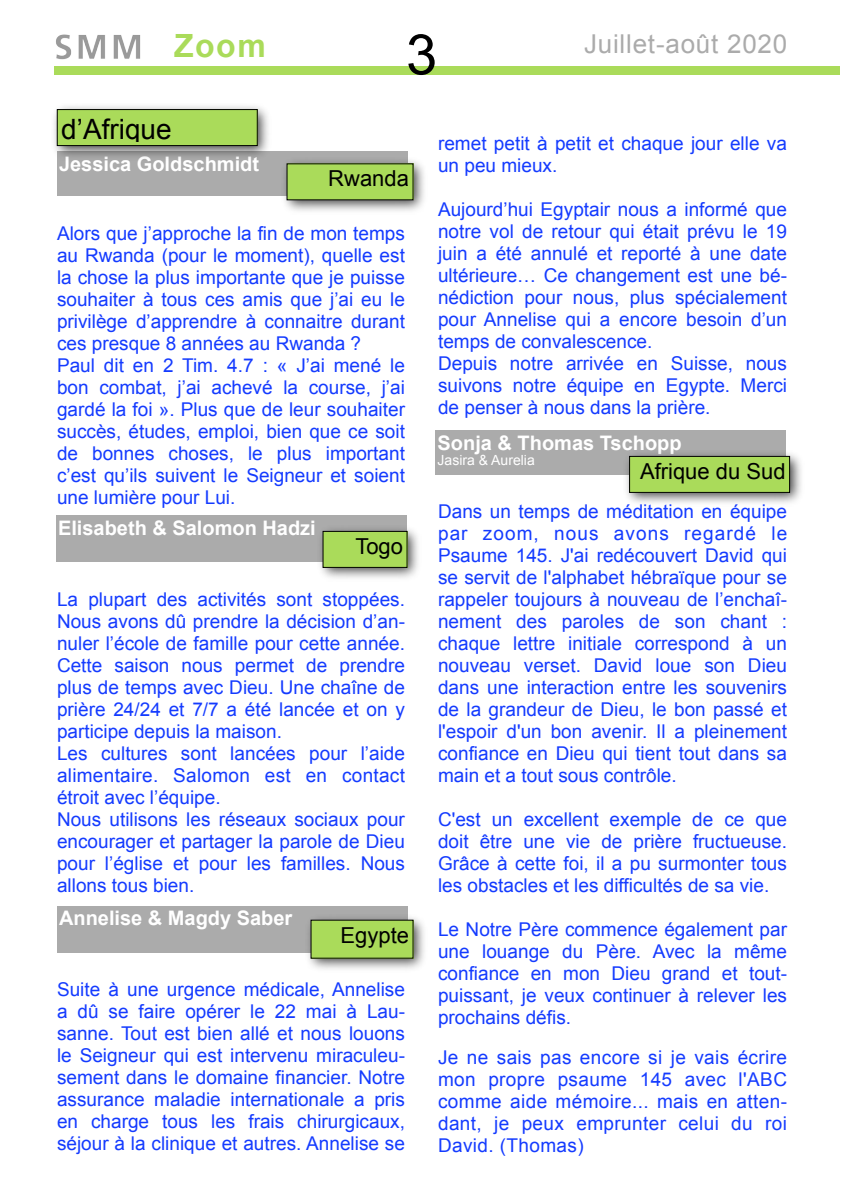
<style>
.page{position:relative;width:842px;height:1191px;background:#fff}
.page>*{position:absolute;margin:0;border:0;box-sizing:border-box;transform-origin:0 0}
.t1{font:56px "Arial";color:#000}
.t2{font:700 32px "Arial";color:#aadb5a}
.t3{font:28px "Arial";color:#000}
.t4{font:26px "Arial";letter-spacing:.03em;color:#ababab}
.t5{font:22px "Arial";color:#000}
.t6{font:700 20px "Arial";color:#fff}
.t7{font:19px/22px "Arial";color:#143bff;text-align:justify}
.t8{font:14px "Arial";color:#fff}
</style>
<div class="page">
<div style="left:54px;top:66px;width:785px;height:8px;background:#aadb5a"></div>
<img style="left:56px;top:34px;width:85px;height:26px">
<div style="left:56px;top:515px;width:350px;height:46px;background:#ababab"></div>
<img style="left:317px;top:525px;width:101px;height:53px">
<div style="left:323px;top:531px;width:84px;height:36px;background:#aadb5a"></div>
<div style="left:323px;top:531px;width:84px;height:36px;border:1px solid #000"></div>
<div style="left:57px;top:152px;width:350px;height:44px;background:#ababab"></div>
<img style="left:284px;top:158px;width:140px;height:53px">
<div style="left:287px;top:164px;width:126px;height:36px;background:#aadb5a"></div>
<img style="left:54px;top:106px;width:218px;height:51px">
<div style="left:57px;top:110px;width:200px;height:36px;background:#aadb5a"></div>
<div style="left:57px;top:109px;width:201px;height:37px;border:1px solid #000"></div>
<div style="left:57px;top:906px;width:350px;height:46px;background:#ababab"></div>
<img style="left:305px;top:914px;width:120px;height:55px">
<div style="left:311px;top:920px;width:102px;height:38px;background:#aadb5a"></div>
<div style="left:436px;top:430px;width:350px;height:44px;background:#ababab"></div>
<img style="left:623px;top:453px;width:178px;height:50px">
<div style="left:630px;top:456px;width:160px;height:36px;background:#aadb5a"></div>
<div style="left:629px;top:456px;width:161px;height:36px;border:1px solid #000"></div>
<h2 class="t2" style="left:174px;top:24px;width:93px">Zoom</h2>
<h1 class="t1" style="left:406px;top:18px;width:33px">3</h1>
<h3 class="t4" style="left:584px;top:27px;width:205px">Juillet-août 2020</h3>
<h3 class="t3" style="left:61px;top:111px;width:112px">d’Afrique</h3>
<p class="t6" style="left:59px;top:151px;width:202px">Jessica Goldschmidt</p>
<p class="t5" style="left:328px;top:164px;width:82px">Rwanda</p>
<p class="t7" style="left:57px;top:223px;width:350px;text-align:left">Alors que j’approche la fin de mon temps au Rwanda (pour le moment), quelle est la chose la plus importante que je puisse souhaiter à tous ces amis que j’ai eu le privilège d’apprendre à connaitre durant ces presque 8 années au Rwanda ?<br>Paul dit en 2 Tim. 4.7 : « J’ai mené le bon combat, j’ai achevé la course, j’ai gardé la foi ». Plus que de leur souhaiter succès, études, emploi, bien que ce soit de bonnes choses, le plus important c’est qu’ils suivent le Seigneur et soient une lumière pour Lui.</p>
<p class="t6" style="left:58px;top:514px;width:259px">Elisabeth &amp; Salomon Hadzi</p>
<p class="t5" style="left:355px;top:532px;width:49px">Togo</p>
<p class="t7" style="left:57px;top:589px;width:350px;text-align:left">La plupart des activités sont stoppées.<br>Nous avons dû prendre la décision d’an&shy;nuler l’école de famille pour cette année.<br>Cette saison nous permet de prendre plus de temps avec Dieu. Une chaîne de prière 24/24 et 7/7 a été lancée et on y participe depuis la maison.<br>Les cultures sont lancées pour l’aide alimentaire. Salomon est en contact étroit avec l’équipe.<br>Nous utilisons les réseaux sociaux pour encourager et partager la parole de Dieu pour l’église et pour les familles. Nous allons tous bien.</p>
<p class="t6" style="left:59px;top:905px;width:235px">Annelise &amp; Magdy Saber</p>
<p class="t5" style="left:341px;top:920px;width:70px">Egypte</p>
<p class="t7" style="left:57px;top:979px;width:350px">Suite à une urgence médicale, Annelise a dû se faire opérer le 22 mai à Lau&shy;sanne. Tout est bien allé et nous louons le Seigneur qui est intervenu miraculeu&shy;sement dans le domaine financier. Notre assurance maladie internationale a pris en charge tous les frais chirurgicaux, séjour à la clinique et autres. Annelise se</p>
<p class="t7" style="left:438px;top:133px;width:350px">remet petit à petit et chaque jour elle va un peu mieux.</p>
<p class="t7" style="left:438px;top:199px;width:350px;text-align:left">Aujourd’hui Egyptair nous a informé que notre vol de retour qui était prévu le 19 juin a été annulé et reporté à une date ultérieure… Ce changement est une bé&shy;nédiction pour nous, plus spécialement pour Annelise qui a encore besoin d’un temps de convalescence.<br>Depuis notre arrivée en Suisse, nous suivons notre équipe en Egypte. Merci de penser à nous dans la prière.</p>
<p class="t6" style="left:438px;top:429px;width:246px">Sonja &amp; Thomas Tschopp</p>
<p class="t8" style="left:438px;top:451px;width:99px">Jasira &amp; Aurelia</p>
<p class="t5" style="left:640px;top:457px;width:147px">Afrique du Sud</p>
<p class="t7" style="left:438px;top:501px;width:351px">Dans un temps de méditation en équipe par zoom, nous avons regardé le Psaume 145. J'ai redécouvert David qui se servit de l'alphabet hébraïque pour se rappeler toujours à nouveau de l’enchaî&shy;nement des paroles de son chant : chaque lettre initiale correspond à un nouveau verset. David loue son Dieu dans une interaction entre les souvenirs de la grandeur de Dieu, le bon passé et l'espoir d'un bon avenir. Il a pleinement confiance en Dieu qui tient tout dans sa main et a tout sous contrôle.</p>
<p class="t7" style="left:438px;top:809px;width:350px">C'est un excellent exemple de ce que doit être une vie de prière fructueuse.<br>Grâce à cette foi, il a pu surmonter tous les obstacles et les difficultés de sa vie.</p>
<p class="t7" style="left:438px;top:919px;width:350px">Le Notre Père commence également par une louange du Père. Avec la même confiance en mon Dieu grand et tout&shy;puissant, je veux continuer à relever les prochains défis.</p>
<p class="t7" style="left:438px;top:1047px;width:351px">Je ne sais pas encore si je vais écrire mon propre psaume 145 avec l'ABC comme aide mémoire... mais en atten&shy;dant, je peux emprunter celui du roi David. (Thomas)</p>
</div>
